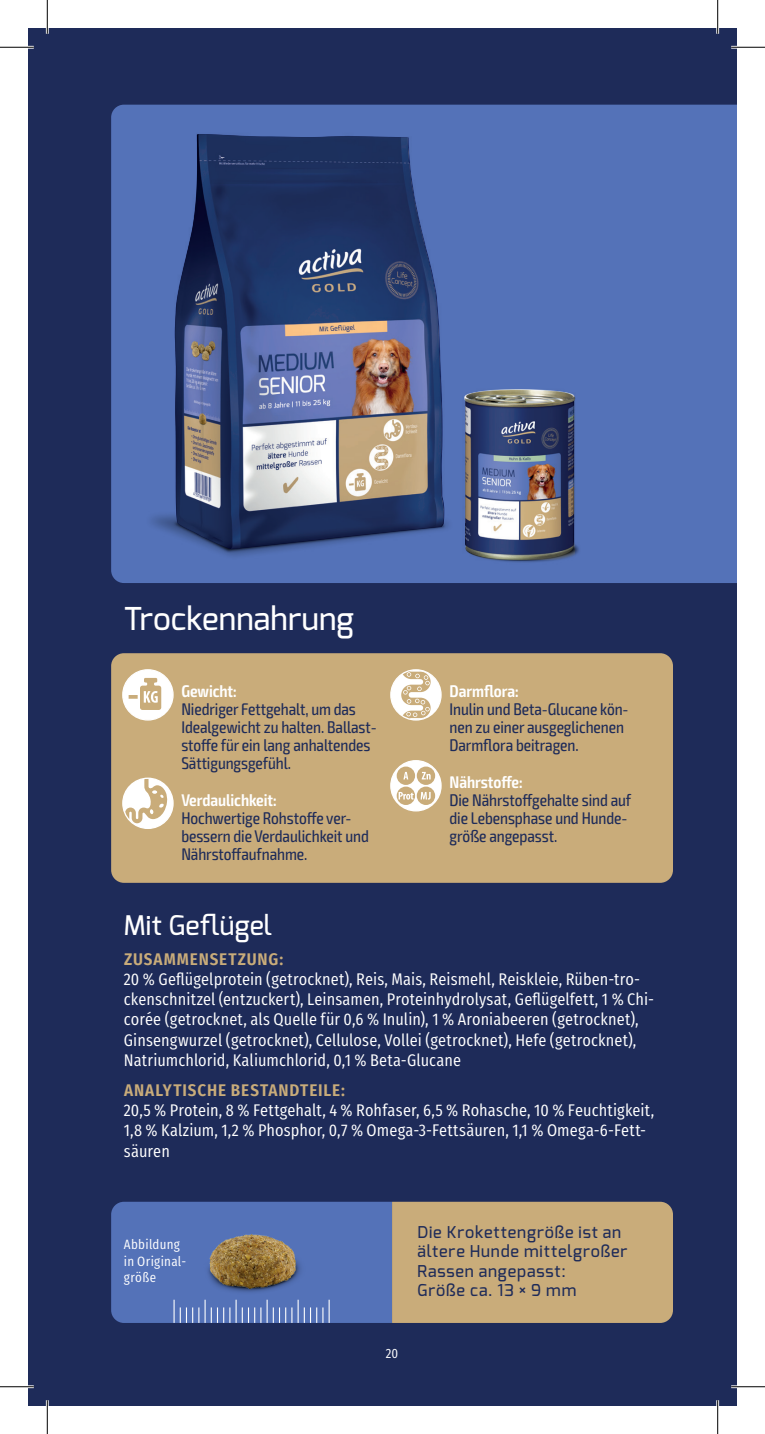
<style>
.page{position:relative;width:765px;height:1434px;background:#fff}
.page>*{position:absolute;margin:0;border:0;box-sizing:border-box;transform-origin:0 0}
.t1{font:500 31.5px "Exo";letter-spacing:.005em;color:#fff}
.t2{font:500 27px "Exo";letter-spacing:.005em;color:#fff}
.t3{font:16.88px/20.2px "Fira Sans Condensed";letter-spacing:.005em;color:#fff}
.t4{font:condensed 16.88px/18px "Exo 2";letter-spacing:-.005em;color:#1e2b59}
.t5{font:600 condensed 16.88px "Exo 2";letter-spacing:-.005em;color:#fff}
.t6{font:600 16.88px "Fira Sans Condensed";letter-spacing:.055em;color:#c9ac7a}
.t7{font:500 16.2px/19.6px "Exo";letter-spacing:.05em;color:#1e2b59}
.t8{font:13.5px/16.2px "Fira Sans Condensed";letter-spacing:.02em;color:#fff}
</style>
<div class="page">
<div style="left:28px;top:28px;width:708px;height:1378px;background:#1e2b59"></div>
<svg style="left:111px;top:1202px;width:561px;height:121px"></svg>
<div style="left:111px;top:105px;width:625px;height:478px;background:#5472b8"></div>
<div style="left:123px;top:104px;width:371px;height:479px;background:#5472b8"></div>
<img style="left:174px;top:134px;width:270px;height:415px">
<div style="left:111px;top:653px;width:561px;height:230px;background:#c9ac7a;border-radius:13px"></div>
<div style="left:390px;top:761px;width:51px;height:50px;background:#fff;border-radius:50%"></div>
<div style="left:396px;top:766px;width:19px;height:19px;background:#c9ac7a;border-radius:50%"></div>
<svg style="left:416px;top:766px;width:19px;height:19px"></svg>
<div style="left:396px;top:787px;width:19px;height:18px;background:#c9ac7a;border-radius:50%"></div>
<div style="left:416px;top:787px;width:19px;height:18px;background:#c9ac7a;border-radius:50%"></div>
<svg style="left:421px;top:772px;width:9px;height:7px"></svg>
<svg style="left:398px;top:792px;width:15px;height:8px"></svg>
<svg style="left:403px;top:772px;width:5px;height:7px"></svg>
<svg style="left:420px;top:792px;width:10px;height:8px"></svg>
<div style="left:390px;top:760px;width:51px;height:51px;border:1px solid #fff;border-radius:50%"></div>
<div style="left:390px;top:670px;width:51px;height:50px;background:#fff;border-radius:50%"></div>
<svg style="left:401px;top:670px;width:29px;height:50px"></svg>
<div style="left:390px;top:669px;width:51px;height:52px;border:1px solid #fff;border-radius:50%"></div>
<div style="left:123px;top:778px;width:50px;height:50px;background:#fff;border-radius:50%"></div>
<svg style="left:125px;top:778px;width:42px;height:45px"></svg>
<div style="left:122px;top:778px;width:51px;height:51px;border:1px solid #fff;border-radius:50%"></div>
<img style="left:194px;top:1201px;width:118px;height:122px">
<div style="left:455px;top:374px;width:129px;height:202px;background:#5472b8"></div>
<img style="left:464px;top:390px;width:110px;height:169px">
<div style="left:123px;top:670px;width:50px;height:50px;background:#fff;border-radius:50%"></div>
<svg style="left:128px;top:678px;width:33px;height:32px"></svg>
<div style="left:122px;top:669px;width:52px;height:52px;border:1px solid #fff;border-radius:50%"></div>
<hr style="left:0;top:46px;width:34px;height:3px;background:#fff">
<hr style="left:730px;top:46px;width:34px;height:3px;background:#fff">
<hr style="left:0;top:1385px;width:34px;height:3px;background:#fff">
<hr style="left:730px;top:1385px;width:34px;height:3px;background:#fff">
<hr style="left:46px;top:0;width:3px;height:34px;background:#fff">
<hr style="left:46px;top:1400px;width:3px;height:34px;background:#fff">
<hr style="left:716px;top:0;width:2px;height:34px;background:#fff">
<hr style="left:716px;top:1400px;width:2px;height:34px;background:#fff">
<hr style="left:0;top:47px;width:34px;height:1px;background:#000">
<hr style="left:730px;top:47px;width:34px;height:1px;background:#000">
<hr style="left:0;top:1386px;width:34px;height:1px;background:#000">
<hr style="left:730px;top:1386px;width:34px;height:1px;background:#000">
<hr style="left:47px;top:0;width:1px;height:34px;background:#000">
<hr style="left:47px;top:1400px;width:1px;height:34px;background:#000">
<hr style="left:717px;top:0;width:1px;height:34px;background:#000">
<hr style="left:717px;top:1400px;width:1px;height:34px;background:#000">
<h1 class="t1" style="left:124px;top:598px;width:231px">Trockennahrung</h1>
<p class="t5" style="left:181px;top:681px;width:57px">Gewicht:</p>
<p class="t4" style="left:181px;top:700px;width:197px">Niedriger Fettgehalt, um das<br>Idealgewicht zu halten. Ballast&shy;stoffe für ein lang anhaltendes<br>Sättigungsgefühl.</p>
<p class="t5" style="left:181px;top:790px;width:97px">Verdaulichkeit:</p>
<p class="t4" style="left:181px;top:809px;width:189px">Hochwertige Rohstoffe ver&shy;bessern die Verdaulichkeit und<br>Nährstoffaufnahme.</p>
<h2 class="t2" style="left:124px;top:907px;width:150px">Mit Geflügel</h2>
<p class="t5" style="left:449px;top:681px;width:71px">Darmflora:</p>
<p class="t4" style="left:449px;top:700px;width:180px">Inulin und Beta-Glucane kön&shy;nen zu einer ausgeglichenen<br>Darmflora beitragen.</p>
<p class="t5" style="left:449px;top:772px;width:75px">Nährstoffe:</p>
<p class="t4" style="left:449px;top:791px;width:183px">Die Nährstoffgehalte sind auf die Lebensphase und Hunde&shy;größe angepasst.</p>
<p class="t6" style="left:124px;top:945px;width:161px">ZUSAMMENSETZUNG:</p>
<p class="t3" style="left:124px;top:967px;width:531px">20 % Geflügelprotein (getrocknet), Reis, Mais, Reismehl, Reiskleie, Rüben-tro&shy;ckenschnitzel (entzuckert), Leinsamen, Proteinhydrolysat, Geflügelfett, 1 % Chi&shy;corée (getrocknet, als Quelle für 0,6 % Inulin), 1 % Aroniabeeren (getrocknet), Ginsengwurzel (getrocknet), Cellulose, Vollei (getrocknet), Hefe (getrocknet), Natriumchlorid, Kaliumchlorid, 0,1 % Beta-Glucane</p>
<p class="t6" style="left:124px;top:1076px;width:222px">ANALYTISCHE BESTANDTEILE:</p>
<p class="t3" style="left:124px;top:1098px;width:531px">20,5 % Protein, 8 % Fettgehalt, 4 % Rohfaser, 6,5 % Rohasche, 10 % Feuchtigkeit,<br>1,8 % Kalzium, 1,2 % Phosphor, 0,7 % Omega-3-Fettsäuren, 1,1 % Omega-6-Fett&shy;säuren</p>
<p class="t8" style="left:124px;top:1235px;width:64px">Abbildung in Original&shy;größe</p>
<p class="t7" style="left:417px;top:1222px;width:211px">Die Krokettengröße ist an ältere Hunde mittelgroßer<br>Rassen angepasst:<br>Größe ca. 13 × 9 mm</p>
<p class="t8" style="left:385px;top:1343px;width:14px">20</p>
</div>
